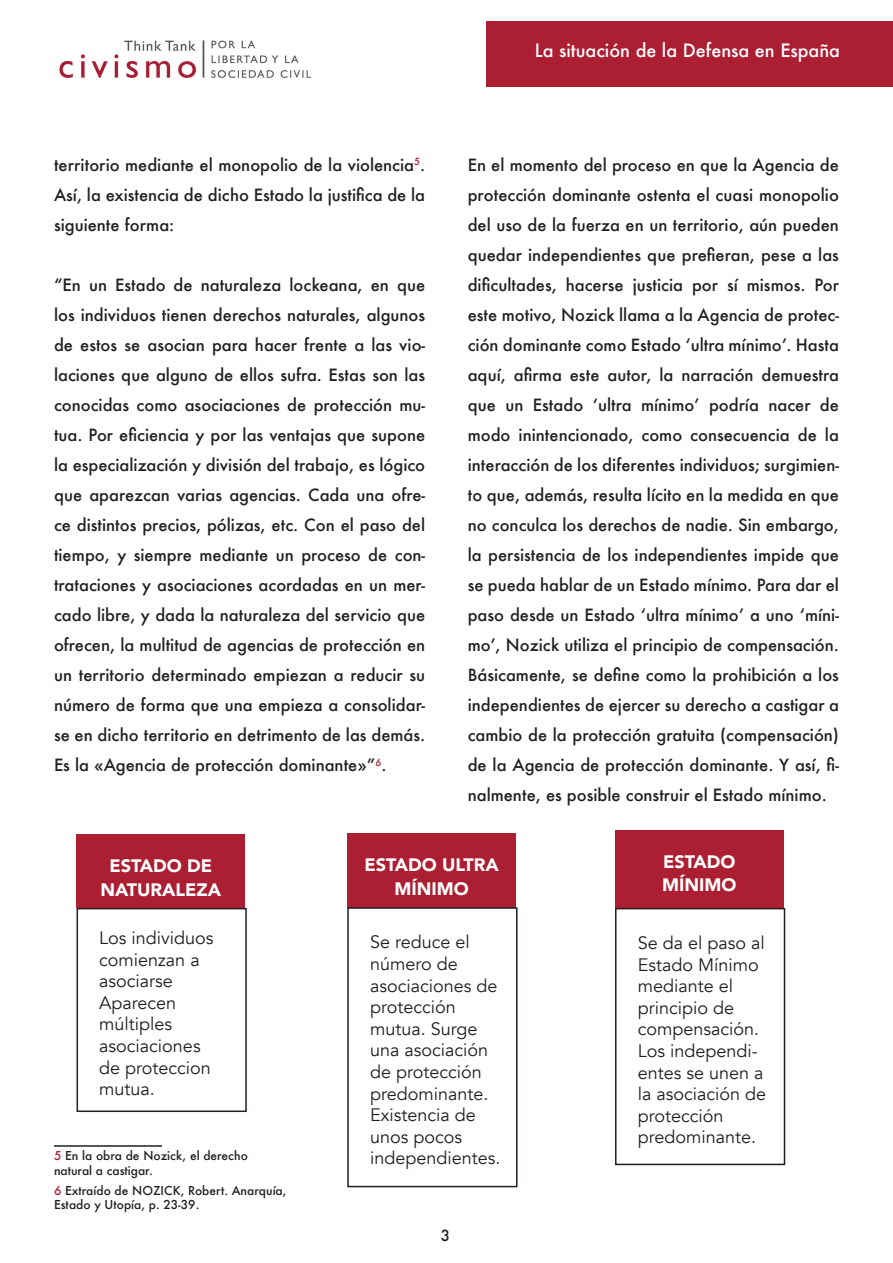
<style>
.page{position:relative;width:893px;height:1263px;background:#fff}
.page>*{position:absolute;margin:0;border:0;box-sizing:border-box;transform-origin:0 0}
.t1{font:18px/21.6px "Avenir";color:#231f20}
.t2{font:900 18px/24px "Avenir";color:#fff;text-align:center}
.t3{font:500 18px "Futura";color:#fff}
.t4{font:500 16.5px/30px "Futura";color:#231f20;text-align:justify}
.t5{font:500 15px "Futura";color:#231f20}
.t6{font:500 12px/14.4px "Futura";color:#231f20}
.s1{color:#ac1e32}
</style>
<div class="page">
<div style="left:487px;top:21px;width:406px;height:66px;background:#ac1e32"></div>
<img style="left:59px;top:40px;width:253px;height:38px">
<hr style="left:54px;top:1145px;width:108px;height:2px;background:#231f20">
<div style="left:77px;top:835px;width:168px;height:73px;background:#ac1e32"></div>
<div style="left:77px;top:908px;width:170px;height:204px;border:2px solid #231f20"></div>
<div style="left:347px;top:833px;width:169px;height:75px;background:#ac1e32"></div>
<div style="left:347px;top:907px;width:170px;height:280px;border:2px solid #231f20"></div>
<div style="left:615px;top:830px;width:169px;height:78px;background:#ac1e32"></div>
<div style="left:615px;top:908px;width:170px;height:257px;border:2px solid #231f20"></div>
<p class="t4" style="left:54px;top:150px;width:373px">territorio mediante el monopolio de la violencia<sup>5</sup>.<br>Así, la existencia de dicho Estado la justifica de la siguiente forma:</p>
<p class="t4" style="left:54px;top:270px;width:373px">“En un Estado de naturaleza lockeana, en que los individuos tienen derechos naturales, algunos de estos se asocian para hacer frente a las vio&shy;laciones que alguno de ellos sufra. Estas son las conocidas como asociaciones de protección mu&shy;tua. Por eficiencia y por las ventajas que supone la especialización y división del trabajo, es lógico que aparezcan varias agencias. Cada una ofre&shy;ce distintos precios, pólizas, etc. Con el paso del tiempo, y siempre mediante un proceso de con&shy;trataciones y asociaciones acordadas en un mer&shy;cado libre, y dada la naturaleza del servicio que ofrecen, la multitud de agencias de protección en un territorio determinado empiezan a reducir su número de forma que una empieza a consolidar&shy;se en dicho territorio en detrimento de las demás.<br>Es la «Agencia de protección dominante»”<sup>6</sup>.</p>
<p class="t3" style="left:535px;top:38px;width:307px">La situación de la Defensa en España</p>
<p class="t4" style="left:468px;top:150px;width:373px">En el momento del proceso en que la Agencia de protección dominante ostenta el cuasi monopolio del uso de la fuerza en un territorio, aún pueden quedar independientes que prefieran, pese a las dificultades, hacerse justicia por sí mismos. Por este motivo, Nozick llama a la Agencia de protec&shy;ción dominante como Estado ‘ultra mínimo’. Hasta aquí, afirma este autor, la narración demuestra que un Estado ‘ultra mínimo’ podría nacer de modo inintencionado, como consecuencia de la interacción de los diferentes individuos; surgimien&shy;to que, además, resulta lícito en la medida en que no conculca los derechos de nadie. Sin embargo, la persistencia de los independientes impide que se pueda hablar de un Estado mínimo. Para dar el paso desde un Estado ‘ultra mínimo’ a uno ‘míni&shy;mo’, Nozick utiliza el principio de compensación.<br>Básicamente, se define como la prohibición a los independientes de ejercer su derecho a castigar a cambio de la protección gratuita (compensación) de la Agencia de protección dominante. Y así, fi&shy;nalmente, es posible construir el Estado mínimo.</p>
<p class="t2" style="left:101px;top:853px;width:122px">ESTADO DE<br>NATURALEZA</p>
<p class="t1" style="left:99px;top:927px;width:116px">Los individuos comienzan a asociarse<br>Aparecen múltiples asociaciones de proteccion mutua.</p>
<p class="t6" style="left:54px;top:1148px;width:196px"><span class="s1">5</span> En la obra de Nozick, el derecho natural a castigar.</p>
<p class="t6" style="left:54px;top:1183px;width:234px"><span class="s1">6</span> Extraído de NOZICK, Robert. Anarquía,<br>Estado y Utopía, p. 23-39.</p>
<p class="t2" style="left:364px;top:852px;width:136px">ESTADO ULTRA<br>MÍNIMO</p>
<p class="t1" style="left:370px;top:932px;width:132px">Se reduce el número de asociaciones de protección mutua. Surge una asociación de protección predominante.<br>Existencia de unos pocos independientes.</p>
<p class="t5" style="left:441px;top:1225px;width:11px">3</p>
<p class="t2" style="left:662px;top:849px;width:76px;text-align:left">ESTADO<br>MÍNIMO</p>
<p class="t1" style="left:638px;top:932px;width:130px">Se da el paso al<br>Estado Mínimo mediante el principio de compensación.<br>Los independi&shy;entes se unen a la asociación de protección predominante.</p>
</div>
